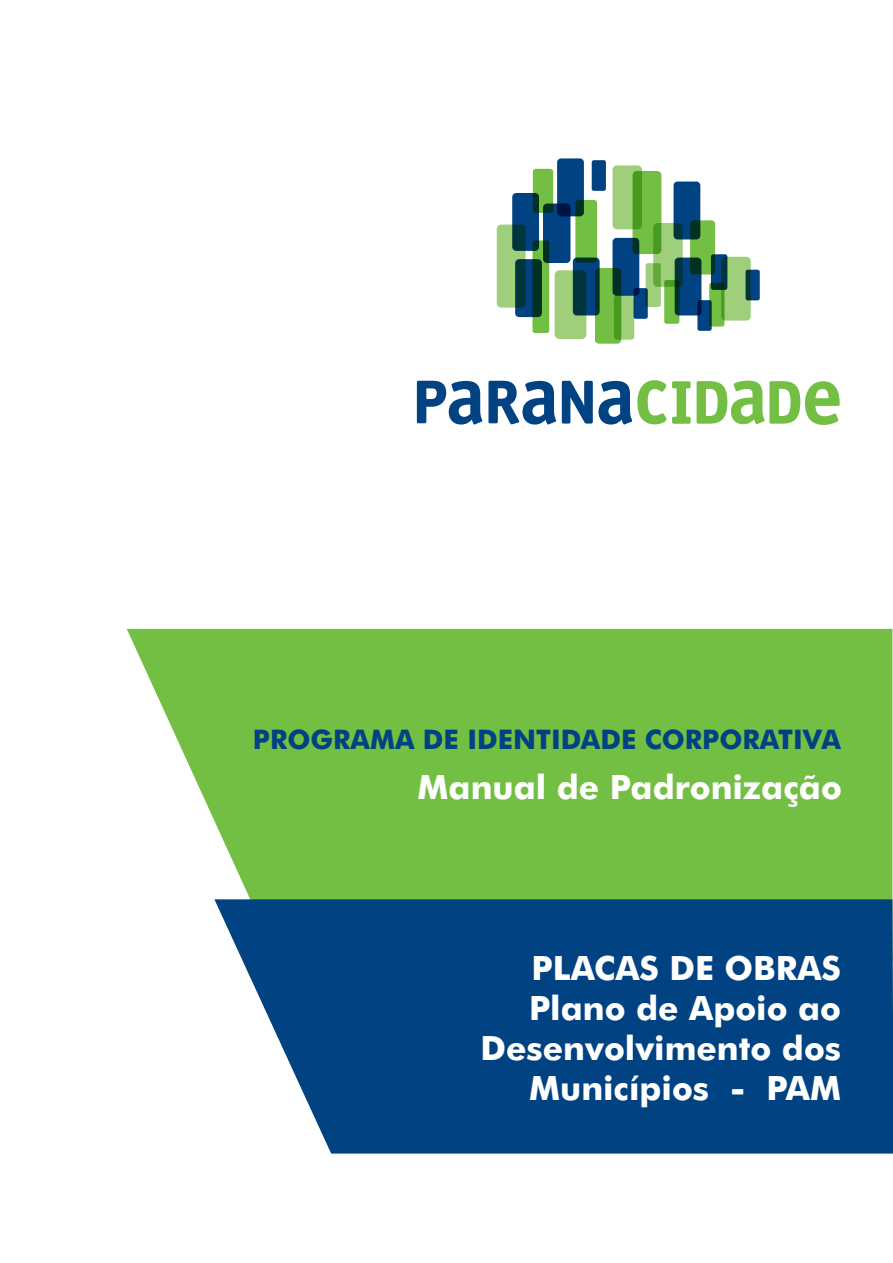
<style>
.page{position:relative;width:893px;height:1263px;background:#fff}
.page>*{position:absolute;margin:0;border:0;box-sizing:border-box;transform-origin:0 0}
.t1{font:700 33.6px "Futura BT";color:#fff}
.t2{font:700 33.45px/40.2px "Futura BT";color:#fff;text-align:right}
.t3{font:700 27px "Futura BT";color:#004282}
</style>
<div class="page">
<div style="left:709px;top:283px;width:15px;height:43px;background:#72bf44;border-radius:2px"></div>
<div style="left:595px;top:268px;width:26px;height:76px;background:#72bf44;border-radius:4px"></div>
<div style="left:632px;top:171px;width:29px;height:83px;background:#72bf44;border-radius:4px"></div>
<div style="left:497px;top:225px;width:29px;height:83px;background:#9fcf7b;border-radius:4px"></div>
<div style="left:664px;top:280px;width:15px;height:44px;background:#72bf44;border-radius:2px"></div>
<div style="left:646px;top:263px;width:15px;height:44px;background:#9fcf7b;border-radius:2px"></div>
<div style="left:575px;top:200px;width:22px;height:63px;background:#72bf44;border-radius:3px"></div>
<div style="left:721px;top:257px;width:30px;height:64px;background:#9fcf7b;border-radius:4px"></div>
<svg style="left:653px;top:223px;width:30px;height:64px;background:#83bd60"></svg>
<svg style="left:612px;top:165px;width:30px;height:64px;background:#88c164"></svg>
<div style="left:690px;top:220px;width:25px;height:54px;background:#72bf44;border-radius:4px"></div>
<svg style="left:614px;top:296px;width:20px;height:44px"></svg>
<div style="left:533px;top:169px;width:20px;height:44px;background:#72bf44;border-radius:3px"></div>
<div style="left:555px;top:270px;width:31px;height:69px;background:#9fcf7b;border-radius:5px"></div>
<div style="left:532px;top:240px;width:17px;height:93px;background:#72bf44;border-radius:2px"></div>
<svg style="left:711px;top:254px;width:16px;height:36px"></svg>
<svg style="left:746px;top:270px;width:14px;height:30px"></svg>
<div style="left:592px;top:160px;width:14px;height:31px;background:#004282;border-radius:2px"></div>
<svg style="left:675px;top:258px;width:26px;height:57px"></svg>
<svg style="left:512px;top:193px;width:27px;height:58px;background:#023f68"></svg>
<svg style="left:612px;top:238px;width:27px;height:58px;background:#04416d"></svg>
<svg style="left:573px;top:258px;width:27px;height:57px;background:#013b53"></svg>
<svg style="left:515px;top:259px;width:27px;height:58px;background:#01394a"></svg>
<svg style="left:674px;top:182px;width:26px;height:57px"></svg>
<div style="left:557px;top:158px;width:27px;height:58px;background:#004282;border-radius:4px"></div>
<svg style="left:697px;top:300px;width:15px;height:31px"></svg>
<svg style="left:634px;top:288px;width:14px;height:31px"></svg>
<svg style="left:543px;top:204px;width:27px;height:59px;background:#003b6e"></svg>
<svg style="left:672px;top:381px;width:19px;height:43px"></svg>
<svg style="left:697px;top:381px;width:143px;height:44px"></svg>
<svg style="left:417px;top:381px;width:65px;height:43px"></svg>
<svg style="left:488px;top:381px;width:68px;height:43px"></svg>
<svg style="left:562px;top:380px;width:104px;height:44px"></svg>
<svg style="left:127px;top:629px;width:765px;height:270px;background:#82c659"></svg>
<svg style="left:214px;top:899px;width:679px;height:254px;background:#16528c"></svg>
<p class="t3" style="left:253px;top:729px;width:590px">PROGRAMA DE IDENTIDADE CORPORATIVA</p>
<p class="t1" style="left:418px;top:774px;width:426px">Manual de Padronização</p>
<p class="t2" style="left:480px;top:951px;width:362px">PLACAS DE OBRAS<br>Plano de Apoio ao<br>Desenvolvimento dos<br>Municípios - PAM</p>
</div>
